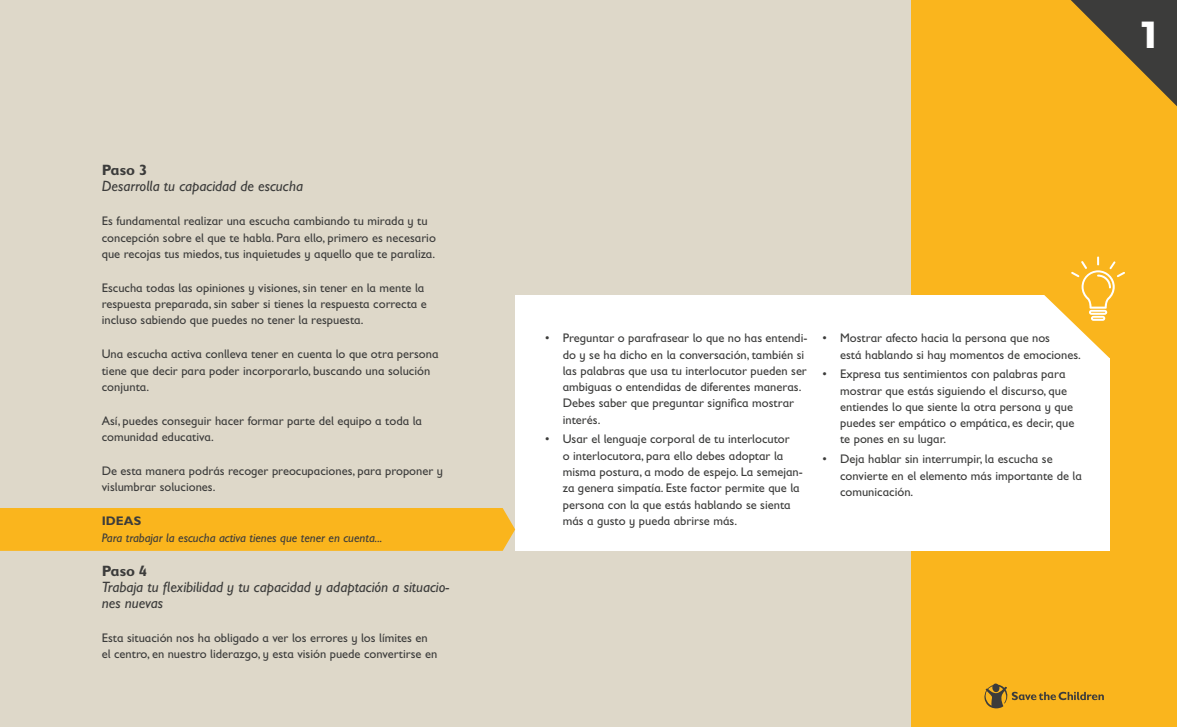
<style>
.page{position:relative;width:1177px;height:727px;background:#fff}
.page>*{position:absolute;margin:0;border:0;box-sizing:border-box;transform-origin:0 0}
.t1{font:700 37.5px "Montserrat";color:#fff}
.t2{font:italic 15px/16.2px "Gill Sans Infant Std";color:#3c3c3b}
.t3{font:700 15px "Gill Sans Infant Std";color:#3c3c3b}
.t4{font:12.5px/16.2px "Gill Sans Infant Std";color:#3c3c3b}
.t5{font:italic 12.5px "Gill Sans Infant Std";color:#3c3c3b}
.t6{font:700 12.5px "Gill Sans Infant Std";color:#3c3c3b}
</style>
<div class="page">
<div style="left:0;top:0;width:1176px;height:726px;background:#ded8c9"></div>
<div style="left:911px;top:0;width:265px;height:726px;background:#fab51d"></div>
<div style="left:515px;top:295px;width:594px;height:255px;background:#fff"></div>
<div style="left:0;top:508px;width:515px;height:42px;background:#fab51d"></div>
<svg style="left:984px;top:683px;width:119px;height:25px"></svg>
<svg style="left:1044px;top:256px;width:81px;height:102px"></svg>
<svg style="left:1071px;top:0;width:105px;height:105px"></svg>
<p class="t3" style="left:102px;top:161px;width:47px">Paso 3</p>
<p class="t2" style="left:102px;top:178px;width:203px">Desarrolla tu capacidad de escucha</p>
<p class="t4" style="left:102px;top:213px;width:335px">Es fundamental realizar una escucha cambiando tu mirada y tu concepción sobre el que te habla. Para ello, primero es necesario que recojas tus miedos, tus inquietudes y aquello que te paraliza.</p>
<p class="t4" style="left:102px;top:279px;width:326px">Escucha todas las opiniones y visiones, sin tener en la mente la respuesta preparada, sin saber si tienes la respuesta correcta e incluso sabiendo que puedes no tener la respuesta.</p>
<p class="t4" style="left:102px;top:346px;width:338px">Una escucha activa conlleva tener en cuenta lo que otra persona tiene que decir para poder incorporarlo, buscando una solución conjunta.</p>
<p class="t4" style="left:102px;top:412px;width:322px">Así, puedes conseguir hacer formar parte del equipo a toda la comunidad educativa.</p>
<p class="t4" style="left:102px;top:462px;width:343px">De esta manera podrás recoger preocupaciones, para proponer y vislumbrar soluciones.</p>
<p class="t6" style="left:102px;top:513px;width:41px">IDEAS</p>
<p class="t5" style="left:102px;top:530px;width:282px">Para trabajar la escucha activa tienes que tener en cuenta...</p>
<p class="t3" style="left:102px;top:561px;width:47px">Paso 4</p>
<p class="t2" style="left:102px;top:578px;width:349px">Trabaja tu flexibilidad y tu capacidad y adaptación a situacio&shy;nes nuevas</p>
<p class="t4" style="left:102px;top:629px;width:337px">Esta situación nos ha obligado a ver los errores y los límites en el centro, en nuestro liderazgo, y esta visión puede convertirse en</p>
<h1 class="t1" style="left:1142px;top:5px;width:17px">1</h1>
<p class="t4" style="left:562px;top:330px;width:246px;text-indent:-18px">• Preguntar o parafrasear lo que no has entendi&shy;do y se ha dicho en la conversación, también si las palabras que usa tu interlocutor pueden ser ambiguas o entendidas de diferentes maneras.<br>Debes saber que preguntar significa mostrar interés.</p>
<p class="t4" style="left:562px;top:431px;width:241px;text-indent:-18px">• Usar el lenguaje corporal de tu interlocutor<br>o interlocutora, para ello debes adoptar la misma postura, a modo de espejo. La semejan&shy;za genera simpatía. Este factor permite que la persona con la que estás hablando se sienta más a gusto y pueda abrirse más.</p>
<p class="t4" style="left:840px;top:330px;width:242px;text-indent:-18px">• Mostrar afecto hacia la persona que nos<br>está hablando si hay momentos de emociones.</p>
<p class="t4" style="left:840px;top:366px;width:236px;text-indent:-18px">• Expresa tus sentimientos con palabras para mostrar que estás siguiendo el discurso, que entiendes lo que siente la otra persona y que puedes ser empático o empática, es decir, que te pones en su lugar.</p>
<p class="t4" style="left:840px;top:450px;width:243px;text-indent:-18px">• Deja hablar sin interrumpir, la escucha se convierte en el elemento más importante de la comunicación.</p>
</div>
